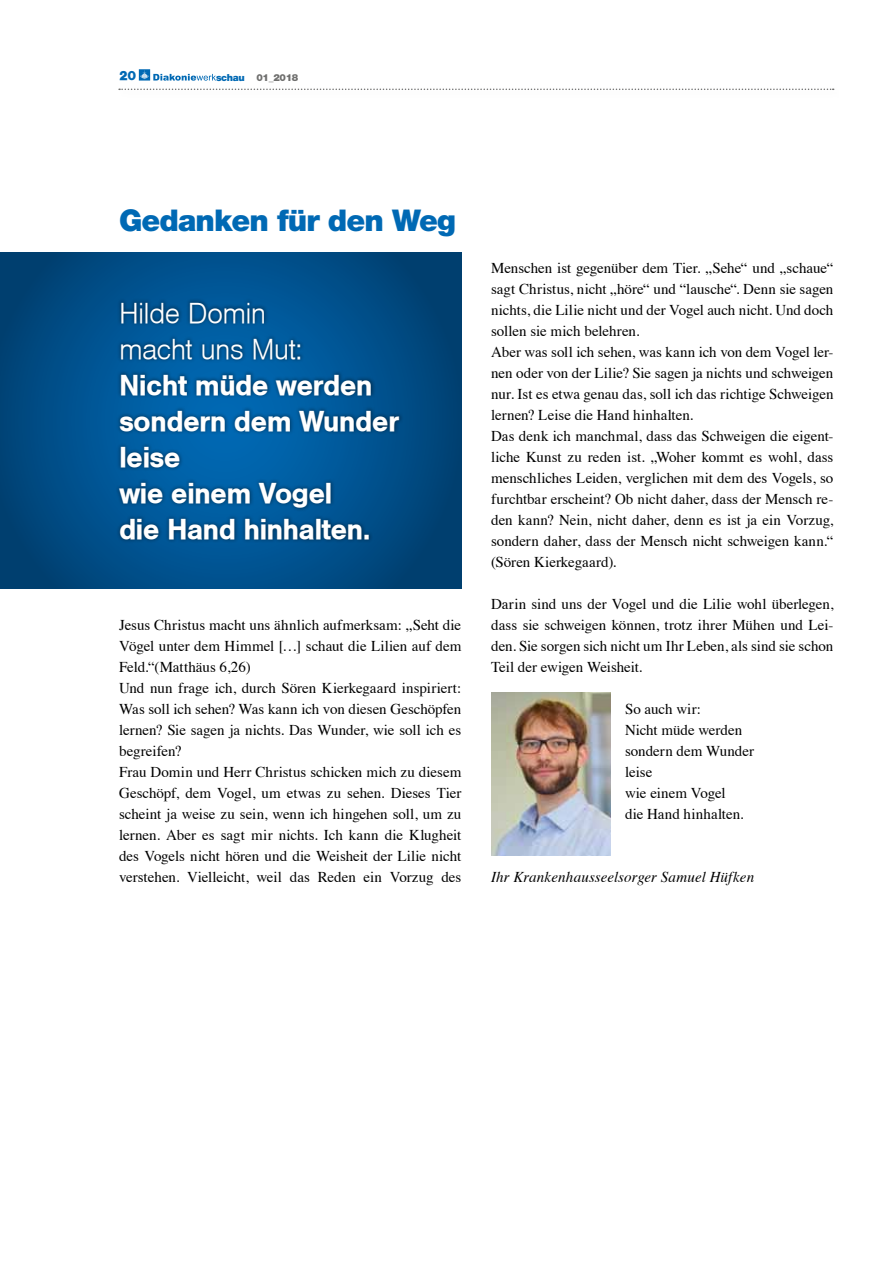
<style>
.page{position:relative;width:893px;height:1263px;background:#fff}
.page>*{position:absolute;margin:0;border:0;box-sizing:border-box;transform-origin:0 0}
.t1{font:700 30px/36px "Sans";letter-spacing:-.025em;color:#fff}
.t2{font:300 30px/36px "Sans";letter-spacing:-.025em;color:#fff}
.t3{font:900 30px "Helvetica Neue";letter-spacing:-.03em;color:#0069b4}
.t4{font:15px/21px "Times";letter-spacing:-.005em;color:#000}
.t5{font:italic 15px "Times";letter-spacing:.005em;color:#000}
.t6{font:900 13.5px "Sans";color:#0069b4}
.t7{font:900 9.75px "Helvetica Neue";letter-spacing:-.03em;color:#6f6f6e}
.s1{color:#0069b4}
</style>
<div class="page">
<svg style="left:119px;top:89px;width:715px;height:1px"></svg>
<svg style="left:139px;top:69px;width:77px;height:12px"></svg>
<img style="left:491px;top:692px;width:119px;height:164px">
<svg style="left:0;top:252px;width:461px;height:336px;background:#004a81"></svg>
<div style="left:115px;top:298px;width:289px;height:246px;background:#000;opacity:.42"></div>
<p class="t6" style="left:119px;top:68px;width:19px">20</p>
<p class="t7" style="left:216px;top:71px;width:84px"><span class="s1">schau</span> 01_2018</p>
<h1 class="t3" style="left:119px;top:203px;width:338px">Gedanken für den Weg</h1>
<h1 class="t2" style="left:119px;top:296px;width:185px">Hilde Domin macht uns Mut:</h1>
<h1 class="t1" style="left:119px;top:368px;width:282px">Nicht müde werden sondern dem Wunder leise<br>wie einem Vogel<br>die Hand hinhalten.</h1>
<p class="t4" style="left:119px;top:613px;width:344px">Jesus Christus macht uns ähnlich aufmerksam: „Seht die Vögel unter dem Himmel […] schaut die Lilien auf dem Feld.“(Matthäus 6,26)<br>Und nun frage ich, durch Sören Kierkegaard inspiriert:<br>Was soll ich sehen? Was kann ich von diesen Geschöpfen lernen? Sie sagen ja nichts. Das Wunder, wie soll ich es begreifen?<br>Frau Domin und Herr Christus schicken mich zu diesem Geschöpf, dem Vogel, um etwas zu sehen. Dieses Tier scheint ja weise zu sein, wenn ich hingehen soll, um zu lernen. Aber es sagt mir nichts. Ich kann die Klugheit des Vogels nicht hören und die Weisheit der Lilie nicht verstehen. Vielleicht, weil das Reden ein Vorzug des</p>
<p class="t4" style="left:491px;top:256px;width:344px">Menschen ist gegenüber dem Tier. „Sehe“ und „schaue“ sagt Christus, nicht „höre“ und “lausche“. Denn sie sagen nichts, die Lilie nicht und der Vogel auch nicht. Und doch sollen sie mich belehren.<br>Aber was soll ich sehen, was kann ich von dem Vogel ler&shy;nen oder von der Lilie? Sie sagen ja nichts und schweigen nur. Ist es etwa genau das, soll ich das richtige Schweigen lernen? Leise die Hand hinhalten.<br>Das denk ich manchmal, dass das Schweigen die eigent&shy;liche Kunst zu reden ist. „Woher kommt es wohl, dass menschliches Leiden, verglichen mit dem des Vogels, so furchtbar erscheint? Ob nicht daher, dass der Mensch re&shy;den kann? Nein, nicht daher, denn es ist ja ein Vorzug, sondern daher, dass der Mensch nicht schweigen kann.“ (Sören Kierkegaard).</p>
<p class="t4" style="left:491px;top:592px;width:344px;text-align:justify">Darin sind uns der Vogel und die Lilie wohl überlegen, dass sie schweigen können, trotz ihrer Mühen und Lei&shy;den. Sie sorgen sich nicht um Ihr Leben, als sind sie schon Teil der ewigen Weisheit.</p>
<p class="t4" style="left:625px;top:697px;width:131px">So auch wir:<br>Nicht müde werden sondern dem Wunder leise<br>wie einem Vogel<br>die Hand hinhalten.</p>
<p class="t5" style="left:491px;top:864px;width:265px">Ihr Krankenhausseelsorger Samuel Hüfken</p>
</div>
